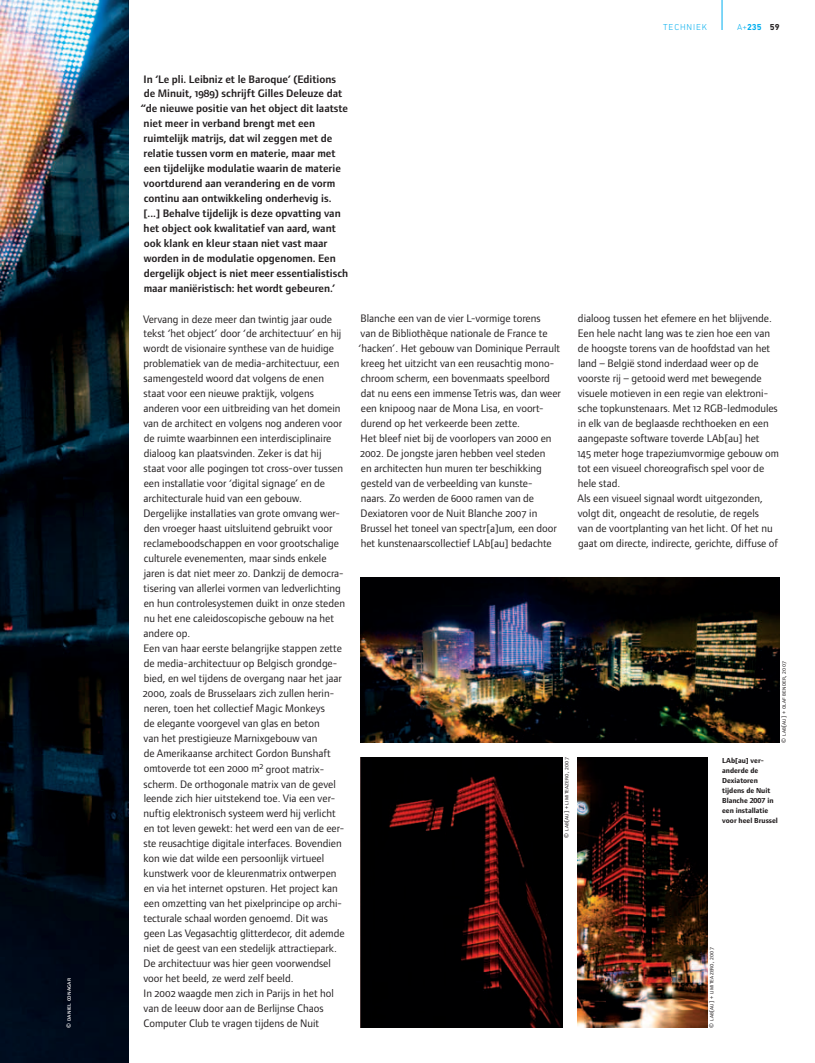
<style>
.page{position:relative;width:815px;height:1063px;background:#fff}
.page>*{position:absolute;margin:0;border:0;box-sizing:border-box;transform-origin:0 0}
.t1{font:11.25px/15px "Foundry Form Sans Book OSF";color:#231f20}
.t2{font:11.25px/15px "Foundry Form Sans Demi OSF";color:#231f20}
.t3{font:300 8.75px "DIN Next LT Pro";letter-spacing:.1em;color:#00aeef}
.t4{font:700 8.75px "DIN Next LT Pro";color:#00aeef}
.t5{font:700 7.5px/10px "Foundry Form Sans";color:#231f20}
.t6{font:6.25px "Foundry Form Sans Book SC";letter-spacing:.025em;color:#231f20}
.t7{font:6.25px "Foundry Form Sans Medium SC";letter-spacing:.025em;color:#fff}
.s1{font-weight:300}
.s2{color:#231f20}
</style>
<div class="page">
<hr style="left:722px;top:0;width:1px;height:30px;background:#00aeef">
<img style="left:0;top:0;width:128px;height:1063px">
<img style="left:578px;top:758px;width:129px;height:269px">
<img style="left:360px;top:757px;width:202px;height:270px">
<img style="left:360px;top:578px;width:420px;height:164px">
<p class="t7" style="left:65px;top:1028px;width:51px;rotate:-90deg">© daniel conagar</p>
<p class="t2" style="left:141px;top:71px;width:209px">In ‘Le pli. Leibniz et le Baroque’ (Editions<br>de Minuit, 1989) schrijft Gilles Deleuze dat “de nieuwe positie van het object dit laatste niet meer in verband brengt met een ruimtelijk matrijs, dat wil zeggen met de relatie tussen vorm en materie, maar met een tijdelijke modulatie waarin de materie voortdurend aan verandering en de vorm continu aan ontwikkeling onderhevig is.<br>[...] Behalve tijdelijk is deze opvatting van het object ook kwalitatief van aard, want ook klank en kleur staan niet vast maar worden in de modulatie opgenomen. Een dergelijk object is niet meer essentialistisch maar maniëristisch: het wordt gebeuren.’</p>
<p class="t3" style="left:663px;top:22px;width:46px">TECHNIEK</p>
<p class="t4" style="left:737px;top:22px;width:44px"><span class="s1">A+</span>235 <span class="s2">59</span></p>
<p class="t1" style="left:143px;top:311px;width:204px">Vervang in deze meer dan twintig jaar oude tekst ‘het object’ door ‘de architectuur’ en hij wordt de visionaire synthese van de huidige problematiek van de media-architectuur, een samengesteld woord dat volgens de enen staat voor een nieuwe praktijk, volgens anderen voor een uitbreiding van het domein van de architect en volgens nog anderen voor de ruimte waarbinnen een interdisciplinaire dialoog kan plaatsvinden. Zeker is dat hij staat voor alle pogingen tot cross-over tussen een installatie voor ‘digital signage’ en de architecturale huid van een gebouw.<br>Dergelijke installaties van grote omvang wer&shy;den vroeger haast uitsluitend gebruikt voor reclameboodschappen en voor grootschalige culturele evenementen, maar sinds enkele jaren is dat niet meer zo. Dankzij de democra&shy;tisering van allerlei vormen van ledverlichting en hun controlesystemen duikt in onze steden nu het ene caleidoscopische gebouw na het andere op.<br>Een van haar eerste belangrijke stappen zette de media-architectuur op Belgisch grondge&shy;bied, en wel tijdens de overgang naar het jaar 2000, zoals de Brusselaars zich zullen herin&shy;neren, toen het collectief Magic Monkeys<br>de elegante voorgevel van glas en beton<br>van het prestigieuze Marnixgebouw van<br>de Amerikaanse architect Gordon Bunshaft omtoverde tot een 2000 m<sup>2</sup> groot matrix&shy;scherm. De orthogonale matrix van de gevel leende zich hier uitstekend toe. Via een ver&shy;nuftig elektronisch systeem werd hij verlicht en tot leven gewekt: het werd een van de eer&shy;ste reusachtige digitale interfaces. Bovendien kon wie dat wilde een persoonlijk virtueel kunstwerk voor de kleurenmatrix ontwerpen en via het internet opsturen. Het project kan een omzetting van het pixelprincipe op archi&shy;tecturale schaal worden genoemd. Dit was geen Las Vegasachtig glitterdecor, dit ademde niet de geest van een stedelijk attractiepark.<br>De architectuur was hier geen voorwendsel voor het beeld, ze werd zelf beeld.<br>In 2002 waagde men zich in Parijs in het hol van de leeuw door aan de Berlijnse Chaos Computer Club te vragen tijdens de Nuit</p>
<p class="t1" style="left:359px;top:311px;width:204px">Blanche een van de vier L-vormige torens<br>van de Bibliothèque nationale de France te ‘hacken’. Het gebouw van Dominique Perrault kreeg het uitzicht van een reusachtig mono&shy;chroom scherm, een bovenmaats speelbord dat nu eens een immense Tetris was, dan weer een knipoog naar de Mona Lisa, en voort&shy;durend op het verkeerde been zette.<br>Het bleef niet bij de voorlopers van 2000 en 2002. De jongste jaren hebben veel steden<br>en architecten hun muren ter beschikking gesteld van de verbeelding van kunste-<br>naars. Zo werden de 6000 ramen van de Dexiatoren voor de Nuit Blanche 2007 in Brussel het toneel van spectr[a]um, een door het kunstenaarscollectief LAb[au] bedachte</p>
<p class="t1" style="left:577px;top:311px;width:203px">dialoog tussen het efemere en het blijvende.<br>Een hele nacht lang was te zien hoe een van de hoogste torens van de hoofdstad van het land – België stond inderdaad weer op de voorste rij – getooid werd met bewegende visuele motieven in een regie van elektroni&shy;sche topkunstenaars. Met 12 RGB-ledmodules in elk van de beglaasde rechthoeken en een aangepaste software toverde LAb[au] het<br>145 meter hoge trapeziumvormige gebouw om tot een visueel choreografisch spel voor de hele stad.<br>Als een visueel signaal wordt uitgezonden, volgt dit, ongeacht de resolutie, de regels<br>van de voortplanting van het licht. Of het nu gaat om directe, indirecte, gerichte, diffuse of</p>
<p class="t6" style="left:780px;top:743px;width:83px;rotate:-90deg">© lab[au] + olaf bender, 2007</p>
<p class="t6" style="left:563px;top:838px;width:82px;rotate:-90deg">© lab[au] + limiteazero, 2007</p>
<p class="t5" style="left:722px;top:756px;width:57px">LAb[au] ver&shy;anderde de<br>Dexiatoren tijdens de Nuit<br>Blanche 2007 in een installatie voor heel Brussel</p>
<p class="t6" style="left:708px;top:1028px;width:82px;rotate:-90deg">© lab[au] + limiteazero, 2007</p>
</div>
